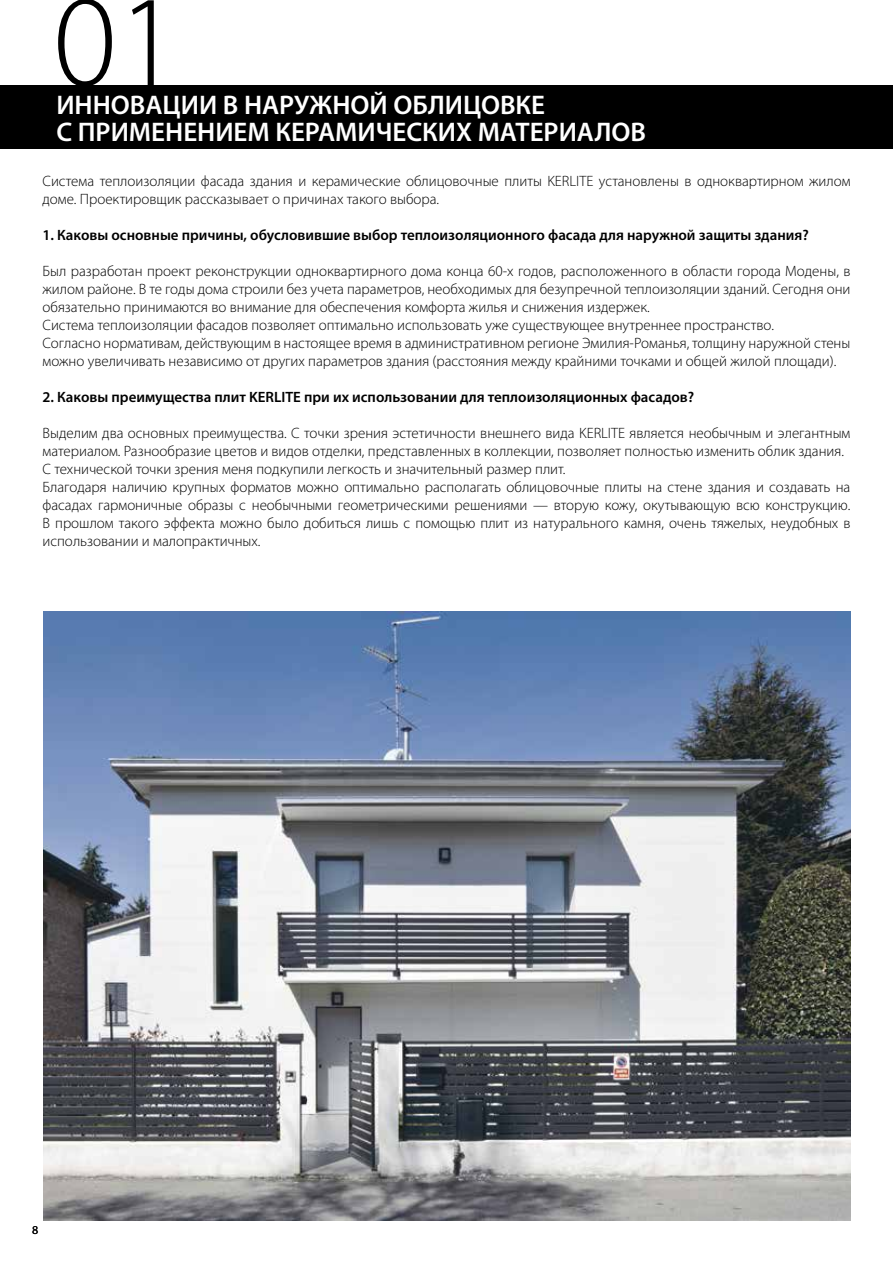
<style>
.page{position:relative;width:893px;height:1263px;background:#fff}
.page>*{position:absolute;margin:0;border:0;box-sizing:border-box;transform-origin:0 0}
.t1{font:300 130.5px "Myriad Pro";color:#000}
.t2{font:600 27px/27px "Myriad Pro";color:#fff}
.t3{font:300 15px/18px "Myriad Pro";color:#000}
.t4{font:600 15px "Myriad Pro";color:#000}
.t5{font:12px "Myriad Pro";color:#000}
</style>
<div class="page">
<div style="left:0;top:85px;width:893px;height:64px;background:#000"></div>
<img style="left:43px;top:612px;width:807px;height:608px">
<h1 class="t1" style="left:53px;top:-37px;width:129px">01</h1>
<h2 class="t2" style="left:56px;top:90px;width:591px">ИННОВАЦИИ В НАРУЖНОЙ ОБЛИЦОВКЕ<br>С ПРИМЕНЕНИЕМ КЕРАМИЧЕСКИХ МАТЕРИАЛОВ</h2>
<p class="t3" style="left:43px;top:171px;width:809px">Система теплоизоляции фасада здания и керамические облицовочные плиты KERLITE установлены в одноквартирном жилом доме. Проектировщик рассказывает о причинах такого выбора.</p>
<p class="t4" style="left:43px;top:225px;width:768px">1. Каковы основные причины, обусловившие выбор теплоизоляционного фасада для наружной защиты здания?</p>
<p class="t3" style="left:43px;top:261px;width:809px">Был разработан проект реконструкции одноквартирного дома конца 60-х годов, расположенного в области города Модены, в жилом районе. В те годы дома строили без учета параметров, необходимых для безупречной теплоизоляции зданий. Сегодня они обязательно принимаются во внимание для обеспечения комфорта жилья и снижения издержек.<br>Система теплоизоляции фасадов позволяет оптимально использовать уже существующее внутреннее пространство.<br>Согласно нормативам, действующим в настоящее время в административном регионе Эмилия-Романья, толщину наружной стены можно увеличивать независимо от других параметров здания (расстояния между крайними точками и общей жилой площади).</p>
<p class="t4" style="left:43px;top:387px;width:653px">2. Каковы преимущества плит KERLITE при их использовании для теплоизоляционных фасадов?</p>
<p class="t3" style="left:43px;top:423px;width:809px">Выделим два основных преимущества. С точки зрения эстетичности внешнего вида KERLITE является необычным и элегантным материалом. Разнообразие цветов и видов отделки, представленных в коллекции, позволяет полностью изменить облик здания.<br>С технической точки зрения меня подкупили легкость и значительный размер плит.<br>Благодаря наличию крупных форматов можно оптимально располагать облицовочные плиты на стене здания и создавать на фасадах гармоничные образы с необычными геометрическими решениями — вторую кожу, окутывающую всю конструкцию.<br>В прошлом такого эффекта можно было добиться лишь с помощью плит из натурального камня, очень тяжелых, неудобных в использовании и малопрактичных.</p>
<p class="t5" style="left:32px;top:1222px;width:8px">8</p>
</div>
